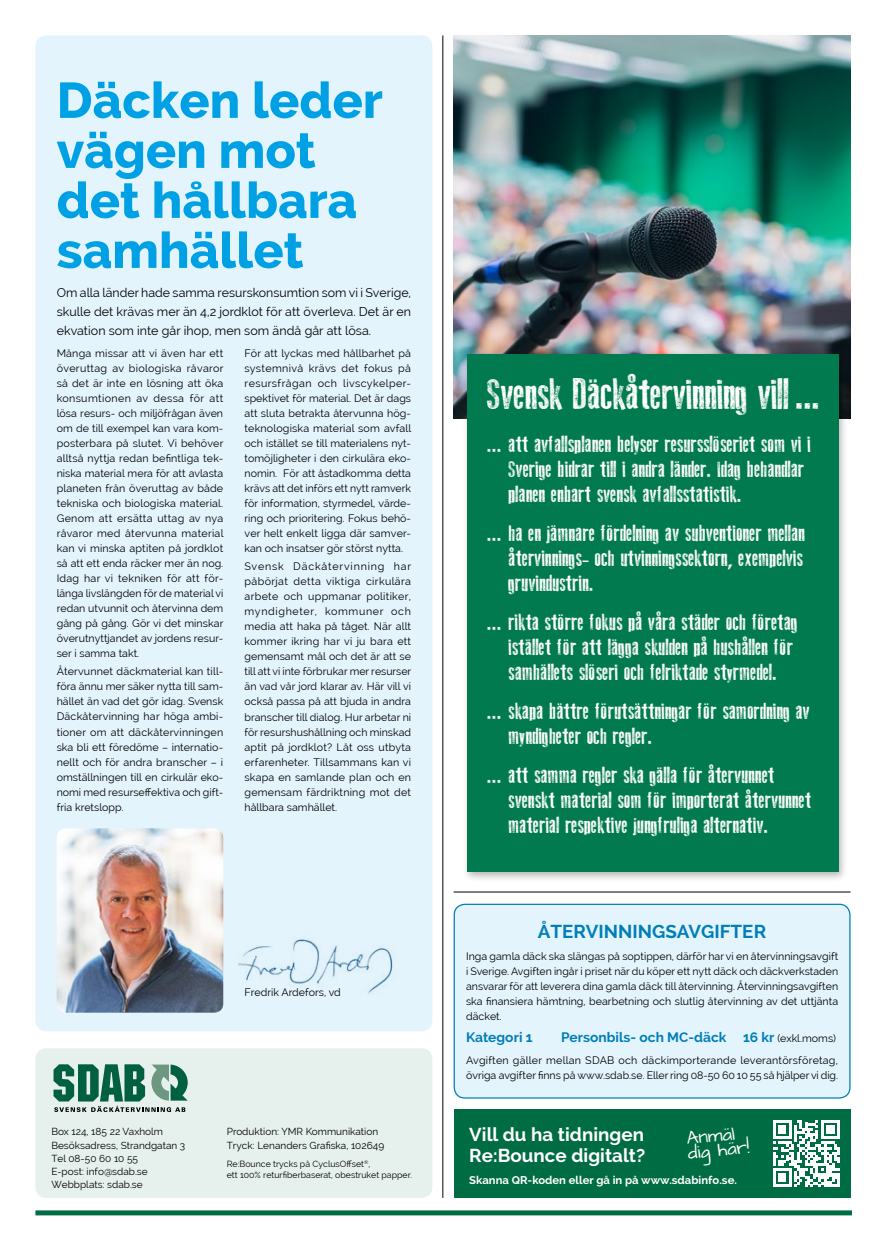
<style>
.page{position:relative;width:886px;height:1251px;background:#fff}
.page>*{position:absolute;margin:0;border:0;box-sizing:border-box;transform-origin:0 0}
.t1{font:800 50px/50px "Raleway";color:#00a1e4}
.t2{font:42.5px "Old Press";letter-spacing:-.01em;color:#fff}
.t3{font:22.5px/25px "Old Press";letter-spacing:.005em;color:#fff}
.t4{font:700 18.75px/21.2px "Raleway";color:#fff}
.t5{font:700 18.75px "Raleway";color:#007eb8}
.t6{font:18.75px/15px "Architects Daughter";color:#fff}
.t7{font:700 13.75px "Raleway";color:#007eb8}
.t8{font:12.5px/18.8px "Raleway";letter-spacing:.005em;color:#000001;text-align:justify}
.t9{font:700 11.25px "Raleway";color:#fff}
.t10{font:10.62px/15px "Raleway";letter-spacing:.005em;color:#000001;text-align:justify}
.t11{font:10px/13px "Raleway";letter-spacing:.005em;color:#000001}
.t12{font:8.75px/11.2px "Raleway";letter-spacing:.005em;color:#000001}
.s1{font-weight:400;font-size:10.62px;color:#000001}
</style>
<div class="page">
<img style="left:454px;top:35px;width:396px;height:384px">
<div style="left:462px;top:349px;width:386px;height:533px;background:#000001;opacity:.3"></div>
<div style="left:467px;top:354px;width:371px;height:518px;background:#007a4e"></div>
<div style="left:454px;top:1109px;width:396px;height:89px;background:#006c44"></div>
<div style="left:454px;top:904px;width:396px;height:194px;background:#e4f4fd;border-radius:11px"></div>
<div style="left:454px;top:904px;width:396px;height:194px;border:1px solid #007eb8;border-radius:11px"></div>
<div style="left:35px;top:1210px;width:817px;height:5px;background:#006c44"></div>
<svg style="left:773px;top:1120px;width:67px;height:67px"></svg>
<hr style="left:454px;top:892px;width:396px;height:1px;background:#000001">
<hr style="left:443px;top:35px;width:1px;height:1163px;background:#000001">
<div style="left:35px;top:1048px;width:397px;height:150px;background:#e6f0ec;border-radius:11px"></div>
<svg style="left:54px;top:1064px;width:134px;height:48px"></svg>
<div style="left:35px;top:35px;width:397px;height:996px;background:#e4f4fd;border-radius:11px"></div>
<img style="left:57px;top:828px;width:166px;height:184px">
<img style="left:238px;top:938px;width:155px;height:56px">
<h1 class="t1" style="left:57px;top:76px;width:328px">Däcken leder vägen mot det hållbara samhället</h1>
<p class="t8" style="left:57px;top:283px;width:356px">Om alla länder hade samma resurskonsumtion som vi i Sverige, skulle det krävas mer än 4,2 jordklot för att överleva. Det är en ekvation som inte går ihop, men som ändå går att lösa.</p>
<p class="t10" style="left:57px;top:346px;width:168px">Många missar att vi även har ett överuttag av biologiska råvaror så det är inte en lösning att öka konsumtionen av dessa för att lösa resurs- och miljöfrågan även om de till exempel kan vara kom&shy;posterbara på slutet. Vi behöver alltså nyttja redan befintliga tek&shy;niska material mera för att avlasta planeten från överuttag av både tekniska och biologiska material.<br>Genom att ersätta uttag av nya råvaror med återvunna material kan vi minska aptiten på jordklot så att ett enda räcker mer än nog.<br>Idag har vi tekniken för att för&shy;länga livslängden för de material vi redan utvunnit och återvinna dem gång på gång. Gör vi det minskar överutnyttjandet av jordens resur&shy;ser i samma takt.</p>
<p class="t10" style="left:57px;top:664px;width:168px">Återvunnet däckmaterial kan till&shy;föra ännu mer säker nytta till sam&shy;hället än vad det gör idag. Svensk Däckåtervinning har höga ambi&shy;tioner om att däckåtervinningen ska bli ett föredöme – internatio&shy;nellt och för andra branscher – i omställningen till en cirkulär eko&shy;nomi med resurseffektiva och gift&shy;fria kretslopp.</p>
<p class="t10" style="left:244px;top:346px;width:168px">För att lyckas med hållbarhet på systemnivå krävs det fokus på resursfrågan och livscykelper&shy;spektivet för material. Det är dags att sluta betrakta återvunna hög&shy;teknologiska material som avfall och istället se till materialens nyt&shy;tomöjligheter i den cirkulära eko&shy;nomin. För att åstadkomma detta krävs att det införs ett nytt ramverk för information, styrmedel, värde&shy;ring och prioritering. Fokus behö&shy;ver helt enkelt ligga där samver&shy;kan och insatser gör störst nytta.</p>
<p class="t10" style="left:244px;top:559px;width:168px">Svensk Däckåtervinning har påbörjat detta viktiga cirkulära arbete och uppmanar politiker, myndigheter, kommuner och media att haka på tåget. När allt kommer ikring har vi ju bara ett gemensamt mål och det är att se till att vi inte förbrukar mer resurser än vad vår jord klarar av. Här vill vi också passa på att bjuda in andra branscher till dialog. Hur arbetar ni för resurshushållning och minskad aptit på jordklot? Låt oss utbyta erfarenheter. Tillsammans kan vi skapa en samlande plan och en gemensam färdriktning mot det hållbara samhället.</p>
<p class="t10" style="left:244px;top:985px;width:98px">Fredrik Ardefors, vd</p>
<p class="t11" style="left:51px;top:1125px;width:135px">Box 124, 185 22 Vaxholm<br>Besöksadress, Strandgatan 3<br>Tel 08-50 60 10 55<br>E-post: info@sdab.se<br>Webbplats: sdab.se</p>
<p class="t11" style="left:227px;top:1125px;width:159px">Produktion: YMR Kommunikation<br>Tryck: Lenanders Grafiska, 102649</p>
<p class="t12" style="left:227px;top:1158px;width:187px">Re:Bounce trycks på CyclusOffset<sup>®</sup>,<br>ett 100% returfiberbaserat, obestruket papper.</p>
<h2 class="t2" style="left:487px;top:370px;width:335px">Svensk Däckåtervinning vill ...</h2>
<h3 class="t3" style="left:508px;top:431px;width:304px;text-indent:-21px">... att avfallsplanen belyser resursslöseriet som vi i<br>Sverige bidrar till i andra länder. Idag behandlar planen enbart svensk avfallsstatistik.</h3>
<h3 class="t3" style="left:508px;top:520px;width:298px;text-align:justify;text-indent:-21px">... ha en jämnare fördelning av subventioner mellan återvinnings- och utvinningssektorn, exempelvis gruvindustrin.</h3>
<h3 class="t3" style="left:508px;top:609px;width:291px;text-indent:-21px">... rikta större fokus på våra städer och företag istället för att lägga skulden på hushållen för samhällets slöseri och felriktade styrmedel.</h3>
<h3 class="t3" style="left:508px;top:699px;width:303px;text-indent:-21px">... skapa bättre förutsättningar för samordning av myndigheter och regler.</h3>
<h3 class="t3" style="left:508px;top:763px;width:304px;text-indent:-21px">... att samma regler ska gälla för återvunnet svenskt material som för importerat återvunnet material respektive jungfruliga alternativ.</h3>
<h3 class="t5" style="left:538px;top:921px;width:230px">ÅTERVINNINGSAVGIFTER</h3>
<p class="t10" style="left:466px;top:949px;width:374px">Inga gamla däck ska slängas på soptippen, därför har vi en återvinningsavgift i Sverige. Avgiften ingår i priset när du köper ett nytt däck och däckverkstaden ansvarar för att leverera dina gamla däck till återvinning. Återvinningsavgiften ska finansiera hämtning, bearbetning och slutlig återvinning av det uttjänta däcket.</p>
<p class="t7" style="left:466px;top:1029px;width:68px">Kategori 1</p>
<p class="t7" style="left:561px;top:1029px;width:277px">Personbils- och MC-däck 16 kr <span class="s1">(exkl.moms)</span></p>
<p class="t10" style="left:466px;top:1053px;width:373px">Avgiften gäller mellan SDAB och däckimporterande leverantörsföretag, övriga avgifter finns på www.sdab.se. Eller ring 08-50 60 10 55 så hjälper vi dig.</p>
<h3 class="t6" style="left:686px;top:1131px;width:63px;rotate:-6deg">Anmäl dig här!</h3>
<h3 class="t4" style="left:469px;top:1123px;width:178px">Vill du ha tidningen<br>Re:Bounce digitalt?</h3>
<p class="t9" style="left:469px;top:1173px;width:269px">Skanna QR-koden eller gå in på www.sdabinfo.se.</p>
</div>
